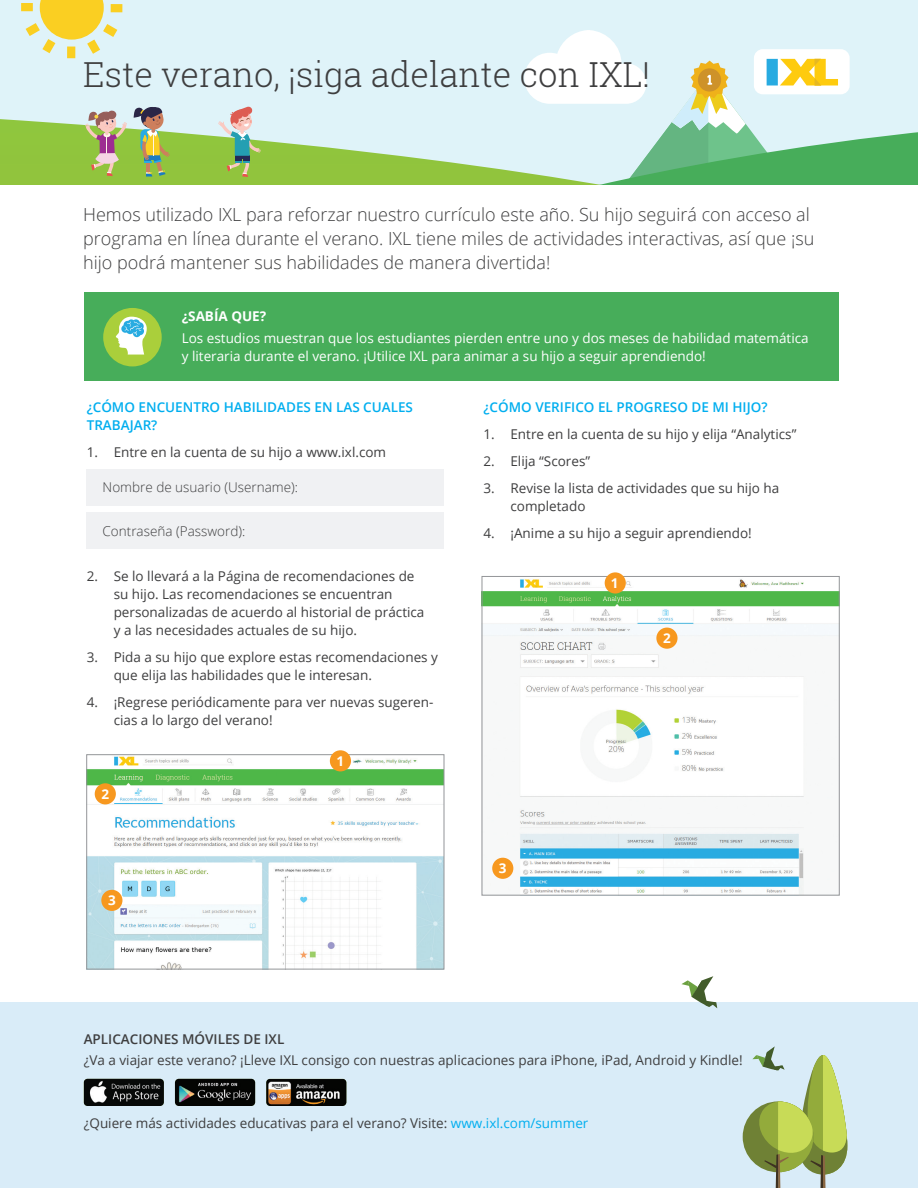
<style>
.page{position:relative;width:918px;height:1188px;background:#fff}
.page>*{position:absolute;margin:0;border:0;box-sizing:border-box;transform-origin:0 0}
.t1{font:300 34.5px "Roboto Slab";color:#3e3e3f}
.t2{font:300 18px/24px "Open Sans";color:#3e3e3f}
.t3{font:13.5px/18px "Open Sans";color:#3e3e3f}
.t4{font:13.5px/18px "Open Sans";color:#fff}
.t5{font:600 13.5px/18px "Open Sans";color:#00aeef}
.t6{font:300 13.5px "Open Sans";color:#3e3e3f}
.t7{font:600 13.5px "Open Sans";color:#3e3e3f}
.t8{font:700 13.5px "Open Sans";color:#fff}
.s1{color:#00aeef}
</style>
<div class="page">
<div style="left:0;top:0;width:918px;height:196px;background:#dff3f9"></div>
<svg style="left:0;top:119px;width:524px;height:66px"></svg>
<svg style="left:85px;top:111px;width:42px;height:65px;background:#b1b37b"></svg>
<svg style="left:218px;top:107px;width:42px;height:69px"></svg>
<svg style="left:134px;top:107px;width:36px;height:70px;background:#9fae6d"></svg>
<svg style="left:524px;top:30px;width:394px;height:155px"></svg>
<div style="left:21px;top:3px;width:12px;height:8px;background:#facf22"></div>
<div style="left:67px;top:47px;width:8px;height:11px;background:#facf22"></div>
<svg style="left:26px;top:0;width:91px;height:54px"></svg>
<div style="left:111px;top:4px;width:11px;height:8px;background:#facf22"></div>
<div style="left:0;top:185px;width:918px;height:265px;background:#fff"></div>
<img style="left:89px;top:756px;width:353px;height:211px">
<div style="left:87px;top:754px;width:357px;height:215px;border:1px solid #939598"></div>
<img style="left:484px;top:578px;width:353px;height:315px">
<div style="left:482px;top:576px;width:357px;height:319px;border:1px solid #939598"></div>
<div style="left:492px;top:858px;width:21px;height:21px;background:#f7981f;border-radius:50%"></div>
<div style="left:605px;top:572px;width:21px;height:22px;background:#f7981f;border-radius:50%"></div>
<div style="left:101px;top:890px;width:21px;height:21px;background:#f7981f;border-radius:50%"></div>
<div style="left:95px;top:783px;width:21px;height:21px;background:#f7981f;border-radius:50%"></div>
<div style="left:330px;top:750px;width:21px;height:21px;background:#f7981f;border-radius:50%"></div>
<div style="left:656px;top:628px;width:22px;height:21px;background:#f7981f;border-radius:50%"></div>
<div style="left:84px;top:292px;width:755px;height:88px;background:#47ad5a"></div>
<div style="left:0;top:1003px;width:918px;height:185px;background:#d9ecf8"></div>
<div style="left:103px;top:308px;width:59px;height:58px;background:#aacf3b;border-radius:50%"></div>
<svg style="left:115px;top:317px;width:32px;height:38px"></svg>
<img style="left:84px;top:1079px;width:80px;height:27px">
<img style="left:266px;top:1079px;width:80px;height:27px">
<img style="left:175px;top:1079px;width:80px;height:27px">
<div style="left:87px;top:470px;width:357px;height:36px;background:#f0f1f3"></div>
<div style="left:87px;top:512px;width:357px;height:37px;background:#f0f1f3"></div>
<div style="left:743px;top:1101px;width:70px;height:71px;background:#6f8135;border-radius:50%"></div>
<svg style="left:682px;top:976px;width:35px;height:32px"></svg>
<svg style="left:752px;top:1046px;width:95px;height:142px"></svg>
<h1 class="t1" style="left:83px;top:50px;width:569px">Este verano, ¡siga adelante con IXL!</h1>
<p class="t2" style="left:83px;top:202px;width:733px">Hemos utilizado IXL para reforzar nuestro currículo este año. Su hijo seguirá con acceso al programa en línea durante el verano. IXL tiene miles de actividades interactivas, así que ¡su hijo podrá mantener sus habilidades de manera divertida!</p>
<p class="t8" style="left:182px;top:306px;width:86px">¿SABÍA QUE?</p>
<p class="t4" style="left:182px;top:329px;width:628px">Los estudios muestran que los estudiantes pierden entre uno y dos meses de habilidad matemática y literaria durante el verano. ¡Utilice IXL para animar a su hijo a seguir aprendiendo!</p>
<p class="t5" style="left:87px;top:398px;width:328px">¿CÓMO ENCUENTRO HABILIDADES EN LAS CUALES<br>TRABAJAR?</p>
<p class="t3" style="left:87px;top:442px;width:301px">1. Entre en la cuenta de su hijo a www.ixl.com</p>
<p class="t5" style="left:483px;top:398px;width:286px">¿CÓMO VERIFICO EL PROGRESO DE MI HIJO?</p>
<p class="t3" style="left:483px;top:424px;width:314px">1. Entre en la cuenta de su hijo y elija “Analytics”</p>
<p class="t3" style="left:483px;top:451px;width:108px">2. Elija “Scores”</p>
<p class="t3" style="left:510px;top:478px;width:270px;text-indent:-27px">3. Revise la lista de actividades que su hijo ha completado</p>
<p class="t3" style="left:483px;top:523px;width:270px">4. ¡Anime a su hijo a seguir aprendiendo!</p>
<p class="t6" style="left:103px;top:478px;width:197px">Nombre de usuario (Username):</p>
<p class="t6" style="left:103px;top:522px;width:144px">Contraseña (Password):</p>
<p class="t3" style="left:114px;top:567px;width:312px;text-indent:-27px">2. Se lo llevará a la Página de recomendaciones de su hijo. Las recomendaciones se encuentran personalizadas de acuerdo al historial de práctica y a las necesidades actuales de su hijo.</p>
<p class="t3" style="left:114px;top:648px;width:326px;text-indent:-27px">3. Pida a su hijo que explore estas recomendaciones y que elija las habilidades que le interesan.</p>
<p class="t3" style="left:114px;top:693px;width:321px;text-indent:-27px">4. ¡Regrese periódicamente para ver nuevas sugeren&shy;cias a lo largo del verano!</p>
<p class="t8" style="left:101px;top:784px;width:9px">2</p>
<p class="t8" style="left:108px;top:891px;width:9px">3</p>
<p class="t8" style="left:337px;top:751px;width:9px">1</p>
<p class="t8" style="left:499px;top:859px;width:9px">3</p>
<p class="t8" style="left:611px;top:574px;width:9px">1</p>
<p class="t8" style="left:663px;top:629px;width:9px">2</p>
<p class="t7" style="left:84px;top:1030px;width:202px">APLICACIONES MÓVILES DE IXL</p>
<p class="t3" style="left:84px;top:1051px;width:661px">¿Va a viajar este verano? ¡Lleve IXL consigo con nuestras aplicaciones para iPhone, iPad, Android y Kindle!</p>
<p class="t3" style="left:84px;top:1113px;width:506px">¿Quiere más actividades educativas para el verano? Visite: <span class="s1">www.ixl.com/summer</span></p>
</div>
